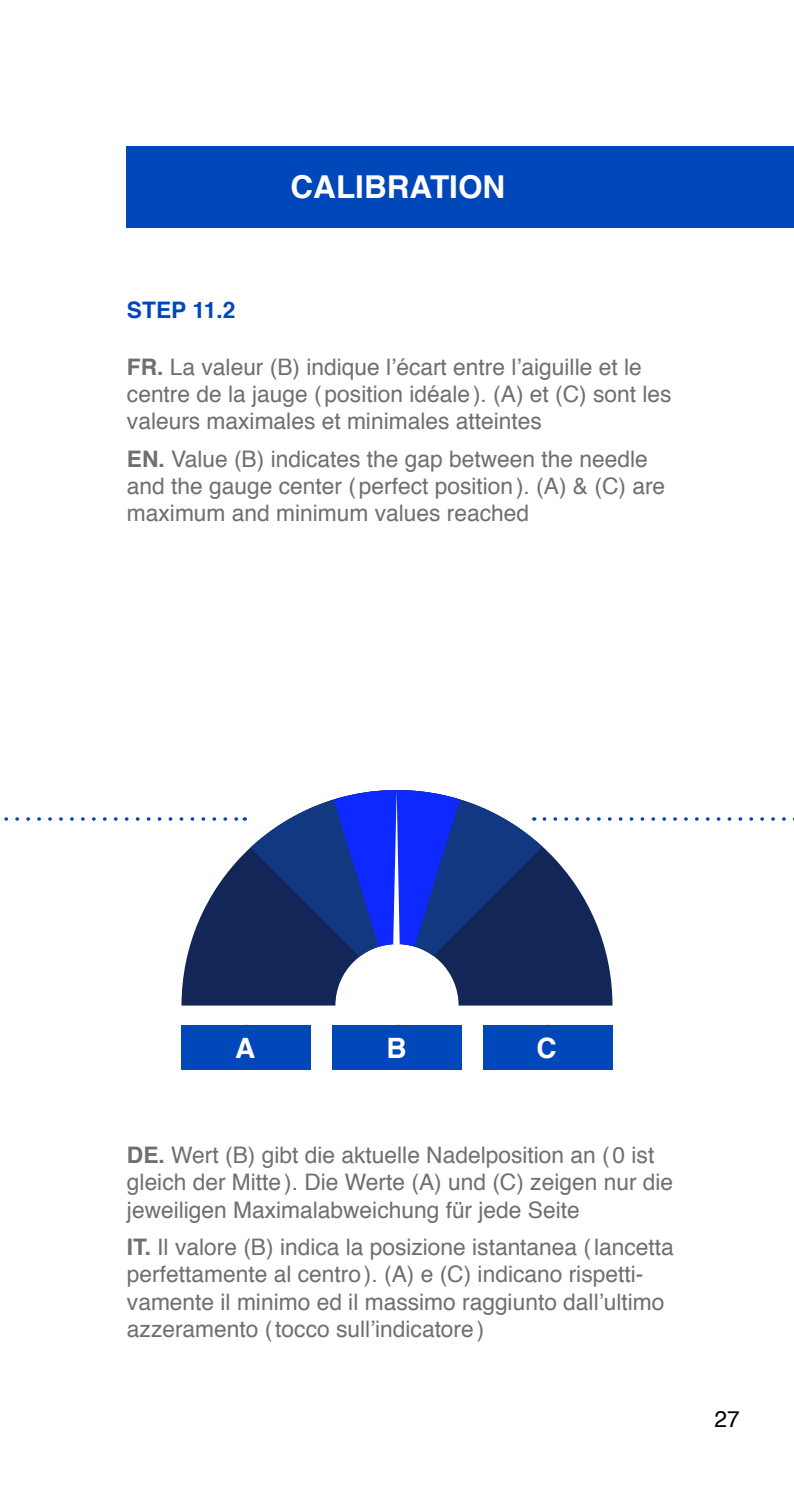
<style>
.page{position:relative;width:794px;height:1489px;background:#fff}
.page>*{position:absolute;margin:0;border:0;box-sizing:border-box;transform-origin:0 0}
.t1{font:700 31.5px "Helvetica";color:#fff}
.t2{font:700 28px "Helvetica";color:#fff}
.t3{font:22.75px/27.3px "Helvetica";color:#706f6f}
.t4{font:700 22.75px "Helvetica";color:#0047ba}
.t5{font:22.75px "Helvetica";color:#000}
.s1{font-weight:700}
</style>
<div class="page">
<div style="left:181px;top:1024px;width:130px;height:45px;background:#0047ba"></div>
<div style="left:332px;top:1024px;width:129px;height:45px;background:#0047ba"></div>
<div style="left:483px;top:1024px;width:129px;height:45px;background:#0047ba"></div>
<svg style="left:4px;top:817px;width:177px;height:3px"></svg>
<svg style="left:618px;top:817px;width:176px;height:3px"></svg>
<svg style="left:181px;top:817px;width:431px;height:188px;fill:#122657"></svg>
<svg style="left:250px;top:799px;width:292px;height:157px;background:#334c81"></svg>
<svg style="left:334px;top:790px;width:126px;height:156px;background:#1a37d4"></svg>
<div style="left:126px;top:146px;width:668px;height:82px;background:#0047ba"></div>
<h1 class="t1" style="left:290px;top:161px;width:216px">CALIBRATION</h1>
<p class="t4" style="left:127px;top:291px;width:110px">STEP 11.2</p>
<p class="t3" style="left:127px;top:353px;width:546px"><span class="s1">FR.</span> La valeur (B) indique l’écart entre l’aiguille et le centre de la jauge (position idéale). (A) et (C) sont les valeurs maximales et minimales atteintes</p>
<p class="t3" style="left:127px;top:445px;width:540px"><span class="s1">EN.</span> Value (B) indicates the gap between the needle and the gauge center (perfect position). (A) &amp; (C) are maximum and minimum values reached</p>
<p class="t2" style="left:235px;top:1025px;width:22px">A</p>
<p class="t2" style="left:386px;top:1025px;width:22px">B</p>
<p class="t2" style="left:536px;top:1025px;width:22px">C</p>
<p class="t3" style="left:127px;top:1141px;width:548px"><span class="s1">DE.</span> Wert (B) gibt die aktuelle Nadelposition an (0 ist gleich der Mitte). Die Werte (A) und (C) zeigen nur die jeweiligen Maximalabweichung für jede Seite</p>
<p class="t3" style="left:127px;top:1233px;width:548px"><span class="s1">IT.</span> Il valore (B) indica la posizione istantanea (lancetta perfettamente al centro). (A) e (C) indicano rispetti&shy;vamente il minimo ed il massimo raggiunto dall’ultimo azzeramento (tocco sull’indicatore)</p>
<p class="t5" style="left:714px;top:1400px;width:27px">27</p>
</div>
